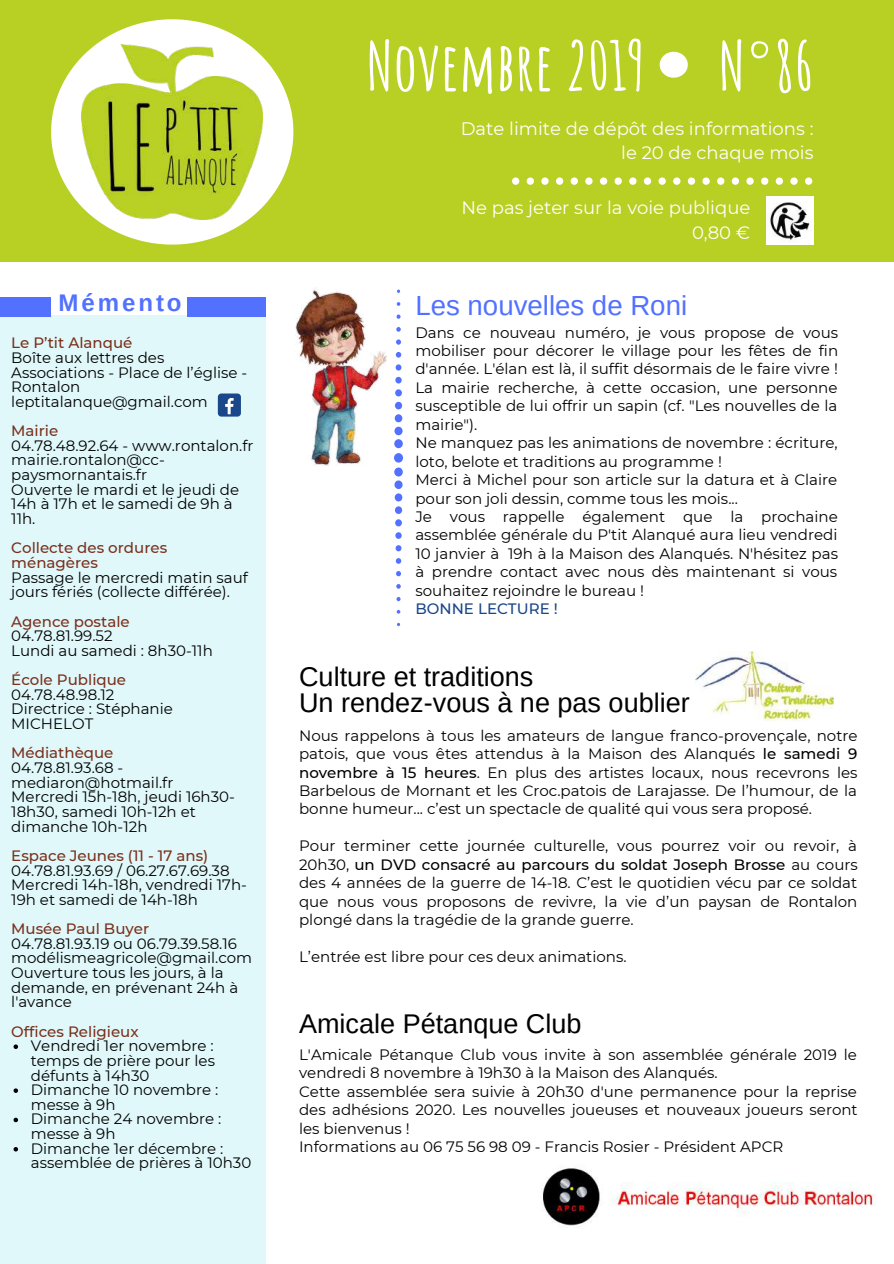
<style>
.page{position:relative;width:894px;height:1264px;background:#fff}
.page>*{position:absolute;margin:0;border:0;box-sizing:border-box;transform-origin:0 0}
.t1{font:700 66px "Amatic SC";color:#fff}
.t2{font:27.6px "Arimo";color:#5271ff}
.t3{font:27px/26px "Arimo";color:#000}
.t4{font:700 24px "Arimo";letter-spacing:.12em;color:#5271ff}
.t5{font:18px/24.8px "Montserrat";color:#fff;text-align:right}
.t6{font:15px/14.7px "Montserrat";color:#000}
.t7{font:500 15px/14.7px "Montserrat";color:#7a301c}
.t8{font:500 15px "Montserrat";color:#1a4789}
.s1{font-weight:500}
</style>
<div class="page">
<div style="left:0;top:0;width:893px;height:262px;background:#b8cf23"></div>
<svg style="left:51px;top:19px;width:242px;height:225px"></svg>
<img style="left:81px;top:45px;width:182px;height:174px">
<svg style="left:659px;top:52px;width:28px;height:26px"></svg>
<svg style="left:512px;top:177px;width:7px;height:8px"></svg>
<svg style="left:526px;top:177px;width:8px;height:8px"></svg>
<svg style="left:541px;top:177px;width:7px;height:8px"></svg>
<svg style="left:556px;top:177px;width:7px;height:8px"></svg>
<svg style="left:570px;top:177px;width:7px;height:8px"></svg>
<svg style="left:585px;top:177px;width:7px;height:8px"></svg>
<svg style="left:599px;top:177px;width:8px;height:8px"></svg>
<svg style="left:614px;top:177px;width:7px;height:8px"></svg>
<svg style="left:629px;top:177px;width:7px;height:8px"></svg>
<svg style="left:643px;top:177px;width:8px;height:8px"></svg>
<svg style="left:658px;top:177px;width:7px;height:8px"></svg>
<svg style="left:673px;top:177px;width:7px;height:8px"></svg>
<svg style="left:687px;top:177px;width:8px;height:8px"></svg>
<svg style="left:702px;top:177px;width:7px;height:8px"></svg>
<svg style="left:717px;top:177px;width:7px;height:8px"></svg>
<svg style="left:731px;top:177px;width:7px;height:8px"></svg>
<svg style="left:746px;top:177px;width:7px;height:8px"></svg>
<svg style="left:761px;top:177px;width:7px;height:8px"></svg>
<svg style="left:775px;top:177px;width:7px;height:8px"></svg>
<svg style="left:790px;top:177px;width:7px;height:8px"></svg>
<svg style="left:805px;top:177px;width:7px;height:8px"></svg>
<div style="left:0;top:315px;width:265px;height:948px;background:#e0f8fa"></div>
<div style="left:187px;top:297px;width:78px;height:19px;background:#5271ff"></div>
<div style="left:0;top:297px;width:51px;height:19px;background:#5271ff"></div>
<svg style="left:14px;top:1044px;width:4px;height:4px"></svg>
<svg style="left:14px;top:1088px;width:4px;height:4px"></svg>
<svg style="left:14px;top:1117px;width:4px;height:5px"></svg>
<svg style="left:14px;top:1147px;width:4px;height:4px"></svg>
<div style="left:218px;top:393px;width:23px;height:23px;background:#1a4789;border-radius:4px"></div>
<svg style="left:225px;top:398px;width:8px;height:16px"></svg>
<img style="left:766px;top:196px;width:47px;height:48px">
<svg style="left:394px;top:289px;width:9px;height:337px"></svg>
<img style="left:295px;top:289px;width:103px;height:184px">
<img style="left:695px;top:651px;width:138px;height:70px">
<img style="left:543px;top:1167px;width:333px;height:60px">
<h3 class="t4" style="left:59px;top:289px;width:124px">Mémento</h3>
<p class="t7" style="left:11px;top:335px;width:122px">Le P’tit Alanqué</p>
<p class="t6" style="left:11px;top:350px;width:237px">Boîte aux lettres des<br>Associations - Place de l’église -<br>Rontalon leptitalanque@gmail.com</p>
<p class="t7" style="left:11px;top:423px;width:49px">Mairie</p>
<p class="t6" style="left:11px;top:438px;width:243px">04.78.48.92.64 - www.rontalon.fr mairie.rontalon@cc&shy;paysmornantais.fr<br>Ouverte le mardi et le jeudi de<br>14h à 17h et le samedi de 9h à<br>11h.</p>
<p class="t7" style="left:11px;top:540px;width:157px">Collecte des ordures ménagères</p>
<p class="t6" style="left:11px;top:570px;width:238px">Passage le mercredi matin sauf jours fériés (collecte différée).</p>
<p class="t7" style="left:11px;top:614px;width:120px">Agence postale</p>
<p class="t6" style="left:11px;top:628px;width:203px">04.78.81.99.52<br>Lundi au samedi : 8h30-11h</p>
<p class="t7" style="left:11px;top:672px;width:116px">École Publique</p>
<p class="t6" style="left:11px;top:687px;width:163px">04.78.48.98.12<br>Directrice : Stéphanie<br>MICHELOT</p>
<p class="t7" style="left:11px;top:745px;width:104px">Médiathèque</p>
<p class="t6" style="left:11px;top:760px;width:225px">04.78.81.93.68 - mediaron@hotmail.fr<br>Mercredi 15h-18h, jeudi 16h30-<br>18h30, samedi 10h-12h et dimanche 10h-12h</p>
<p class="t7" style="left:11px;top:848px;width:198px">Espace Jeunes (11 - 17 ans)</p>
<p class="t6" style="left:11px;top:862px;width:237px">04.78.81.93.69 / 06.27.67.69.38<br>Mercredi 14h-18h, vendredi 17h-<br>19h et samedi de 14h-18h</p>
<p class="t7" style="left:11px;top:921px;width:139px">Musée Paul Buyer</p>
<p class="t6" style="left:11px;top:936px;width:242px">04.78.81.93.19 ou 06.79.39.58.16 modélismeagricole@gmail.com<br>Ouverture tous les jours, à la demande, en prévenant 24h à l'avance</p>
<p class="t7" style="left:11px;top:1023px;width:129px">Offices Religieux</p>
<p class="t6" style="left:31px;top:1038px;width:222px">Vendredi 1er novembre : temps de prière pour les défunts à 14h30<br>Dimanche 10 novembre : messe à 9h<br>Dimanche 24 novembre : messe à 9h<br>Dimanche 1er décembre : assemblée de prières à 10h30</p>
<h1 class="t1" style="left:366px;top:24px;width:448px">Novembre 2019 N°86</h1>
<p class="t5" style="left:460px;top:116px;width:354px">Date limite de dépôt des informations : le 20 de chaque mois</p>
<p class="t5" style="left:461px;top:195px;width:290px">Ne pas jeter sur la voie publique<br>0,80 €</p>
<h2 class="t2" style="left:415px;top:290px;width:273px">Les nouvelles de Roni</h2>
<p class="t6" style="left:415px;top:323px;width:424px;line-height:18.5px">Dans ce nouveau numéro, je vous propose de vous mobiliser pour décorer le village pour les fêtes de fin d'année. L'élan est là, il suffit désormais de le faire vivre !<br>La mairie recherche, à cette occasion, une personne susceptible de lui offrir un sapin (cf. "Les nouvelles de la mairie").<br>Ne manquez pas les animations de novembre : écriture, loto, belote et traditions au programme !<br>Merci à Michel pour son article sur la datura et à Claire pour son joli dessin, comme tous les mois...<br>Je vous rappelle également que la prochaine assemblée générale du P'tit Alanqué aura lieu vendredi 10 janvier à 19h à la Maison des Alanqués. N'hésitez pas à prendre contact avec nous dès maintenant si vous souhaitez rejoindre le bureau !</p>
<p class="t8" style="left:415px;top:599px;width:144px">BONNE LECTURE !</p>
<h3 class="t3" style="left:299px;top:663px;width:392px">Culture et traditions<br>Un rendez-vous à ne pas oublier</h3>
<p class="t6" style="left:299px;top:726px;width:560px;line-height:18.5px;text-align:justify">Nous rappelons à tous les amateurs de langue franco-provençale, notre patois, que vous êtes attendus à la Maison des Alanqués <span class="s1">le samedi 9 novembre à 15 heures</span>. En plus des artistes locaux, nous recevrons les Barbelous de Mornant et les Croc.patois de Larajasse. De l’humour, de la bonne humeur... c’est un spectacle de qualité qui vous sera proposé.</p>
<p class="t6" style="left:299px;top:836px;width:560px;line-height:18.5px;text-align:justify">Pour terminer cette journée culturelle, vous pourrez voir ou revoir, à 20h30, <span class="s1">un DVD consacré au parcours du soldat Joseph Brosse</span> au cours des 4 années de la guerre de 14-18. C’est le quotidien vécu par ce soldat que nous vous proposons de revivre, la vie d’un paysan de Rontalon plongé dans la tragédie de la grande guerre.</p>
<p class="t6" style="left:299px;top:949px;width:329px">L’entrée est libre pour ces deux animations.</p>
<h3 class="t3" style="left:299px;top:1010px;width:284px">Amicale Pétanque Club</h3>
<p class="t6" style="left:299px;top:1045px;width:560px;line-height:18.5px">L'Amicale Pétanque Club vous invite à son assemblée générale 2019 le vendredi 8 novembre à 19h30 à la Maison des Alanqués.<br>Cette assemblée sera suivie à 20h30 d'une permanence pour la reprise des adhésions 2020. Les nouvelles joueuses et nouveaux joueurs seront les bienvenus !<br>Informations au 06 75 56 98 09 - Francis Rosier - Président APCR</p>
</div>
